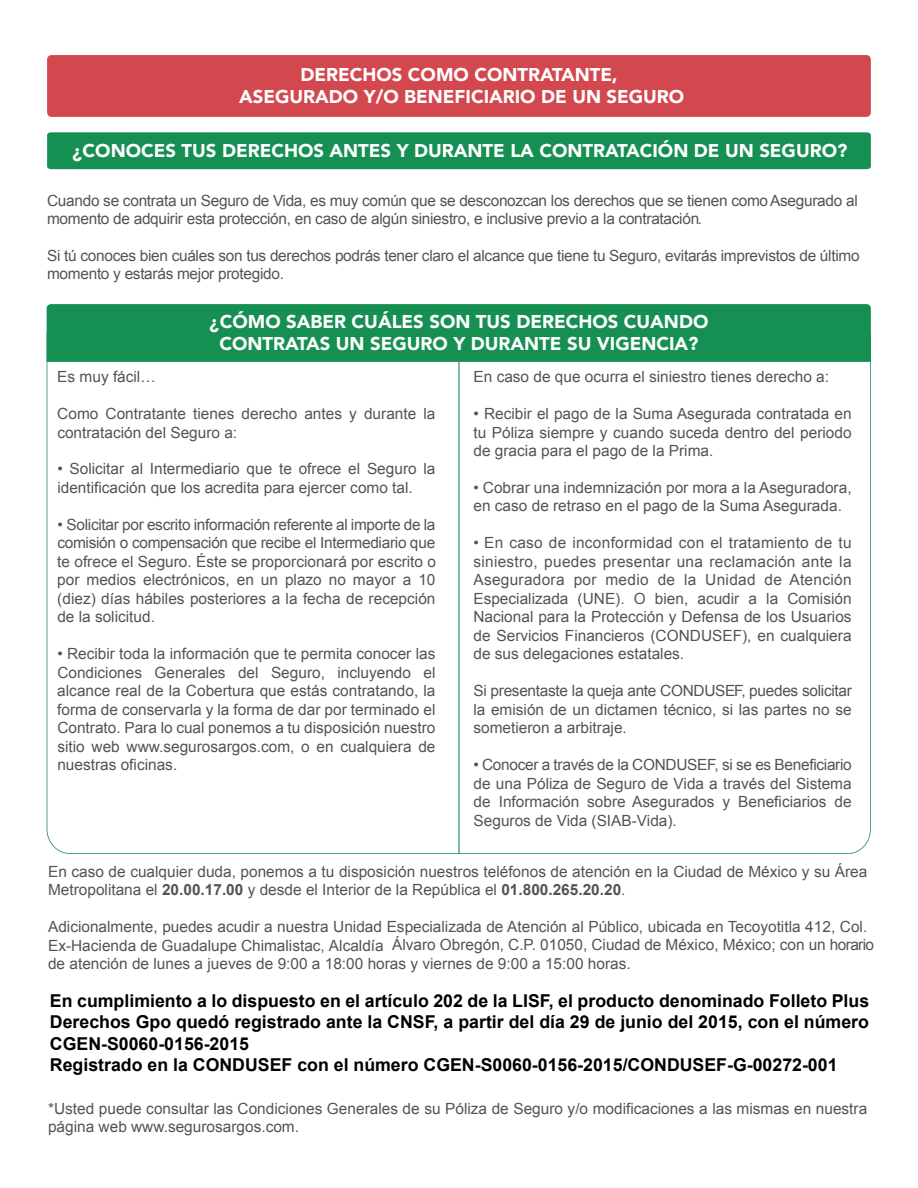
<style>
.page{position:relative;width:918px;height:1188px;background:#fff}
.page>*{position:absolute;margin:0;border:0;box-sizing:border-box;transform-origin:0 0}
.t1{font:900 18.45px/22.2px "Avenir";color:#fff;text-align:center}
.t2{font:700 17.7px/21.3px "Arial";color:#000}
.t3{font:15.45px/18.5px "Arial";color:#515457}
.t4{font:15.45px/18.5px "Arial";letter-spacing:-.02em;color:#515457}
.s1{font-weight:700}
</style>
<div class="page">
<div style="left:47px;top:55px;width:824px;height:62px;background:#d2484e"></div>
<div style="left:47px;top:132px;width:824px;height:37px;background:#168f52"></div>
<div style="left:47px;top:304px;width:824px;height:29px;background:#168f52"></div>
<svg style="left:47px;top:333px;width:824px;height:521px"></svg>
<p class="t1" style="left:239px;top:63px;width:447px">DERECHOS COMO CONTRATANTE,<br>ASEGURADO Y/O BENEFICIARIO DE UN SEGURO</p>
<p class="t1" style="left:72px;top:139px;width:777px">¿CONOCES TUS DERECHOS ANTES Y DURANTE LA CONTRATACIÓN DE UN SEGURO?</p>
<p class="t4" style="left:47px;top:191px;width:812px">Cuando se contrata un Seguro de Vida, es muy común que se desconozcan los derechos que se tienen comoAsegurado al momento de adquirir esta protección, en caso de algún siniestro, e inclusive previo a la contratación.</p>
<p class="t4" style="left:47px;top:247px;width:814px">Si tú conoces bien cuáles son tus derechos podrás tener claro el alcance que tiene tu Seguro, evitarás imprevistos de último momento y estarás mejor protegido.</p>
<p class="t1" style="left:210px;top:310px;width:500px">¿CÓMO SABER CUÁLES SON TUS DERECHOS CUANDO<br>CONTRATAS UN SEGURO Y DURANTE SU VIGENCIA?</p>
<p class="t3" style="left:57px;top:368px;width:100px">Es muy fácil…</p>
<p class="t3" style="left:57px;top:405px;width:380px">Como Contratante tienes derecho antes y durante la contratación del Seguro a:</p>
<p class="t3" style="left:57px;top:460px;width:380px">• Solicitar al Intermediario que te ofrece el Seguro la identificación que los acredita para ejercer como tal.</p>
<p class="t3" style="left:57px;top:516px;width:380px;text-align:justify">• Solicitar por escrito información referente al importe de la comisión o compensación que recibe el Intermediario que te ofrece el Seguro. Éste se proporcionará por escrito o por medios electrónicos, en un plazo no mayor a 10 (diez) días hábiles posteriores a la fecha de recepción de la solicitud.</p>
<p class="t3" style="left:57px;top:645px;width:380px;text-align:justify">• Recibir toda la información que te permita conocer las Condiciones Generales del Seguro, incluyendo el alcance real de la Cobertura que estás contratando, la forma de conservarla y la forma de dar por terminado el Contrato. Para lo cual ponemos a tu disposición nuestro sitio web www.segurosargos.com, o en cualquiera de nuestras oficinas.</p>
<p class="t3" style="left:474px;top:368px;width:357px">En caso de que ocurra el siniestro tienes derecho a:</p>
<p class="t3" style="left:474px;top:405px;width:380px;text-align:justify">• Recibir el pago de la Suma Asegurada contratada en tu Póliza siempre y cuando suceda dentro del periodo de gracia para el pago de la Prima.</p>
<p class="t3" style="left:474px;top:479px;width:380px">• Cobrar una indemnización por mora a la Aseguradora, en caso de retraso en el pago de la Suma Asegurada.</p>
<p class="t3" style="left:473px;top:534px;width:380px;text-align:justify">• En caso de inconformidad con el tratamiento de tu siniestro, puedes presentar una reclamación ante la Aseguradora por medio de la Unidad de Atención Especializada (UNE). O bien, acudir a la Comisión Nacional para la Protección y Defensa de los Usuarios de Servicios Financieros (CONDUSEF), en cualquiera de sus delegaciones estatales.</p>
<p class="t3" style="left:473px;top:682px;width:380px;text-align:justify">Si presentaste la queja ante CONDUSEF, puedes solicitar la emisión de un dictamen técnico, si las partes no se sometieron a arbitraje.</p>
<p class="t3" style="left:474px;top:756px;width:380px;text-align:justify">• Conocer a través de la CONDUSEF, si se es Beneficiario de una Póliza de Seguro de Vida a través del Sistema de Información sobre Asegurados y Beneficiarios de Seguros de Vida (SIAB-Vida).</p>
<p class="t3" style="left:48px;top:862px;width:821px">En caso de cualquier duda, ponemos a tu disposición nuestros teléfonos de atención en la Ciudad de México y su Área<br>Metropolitana el <span class="s1">20.00.17.00</span> y desde el Interior de la República el <span class="s1">01.800.265.20.20</span>.</p>
<p class="t3" style="left:48px;top:918px;width:828px">Adicionalmente, puedes acudir a nuestra Unidad Especializada de Atención al Público, ubicada en Tecoyotitla 412, Col.<br>Ex-Hacienda de Guadalupe Chimalistac, Alcaldía Álvaro Obregón, C.P. 01050, Ciudad de México, México; con un horario de atención de lunes a jueves de 9:00 a 18:00 horas y viernes de 9:00 a 15:00 horas.</p>
<p class="t2" style="left:50px;top:991px;width:821px">En cumplimiento a lo dispuesto en el artículo 202 de la LISF, el producto denominado Folleto Plus Derechos Gpo quedó registrado ante la CNSF, a partir del día 29 de junio del 2015, con el número CGEN-S0060-0156-2015<br>Registrado en la CONDUSEF con el número CGEN-S0060-0156-2015/CONDUSEF-G-00272-001</p>
<p class="t3" style="left:48px;top:1099px;width:821px">*Usted puede consultar las Condiciones Generales de su Póliza de Seguro y/o modificaciones a las mismas en nuestra página web www.segurosargos.com.</p>
</div>
